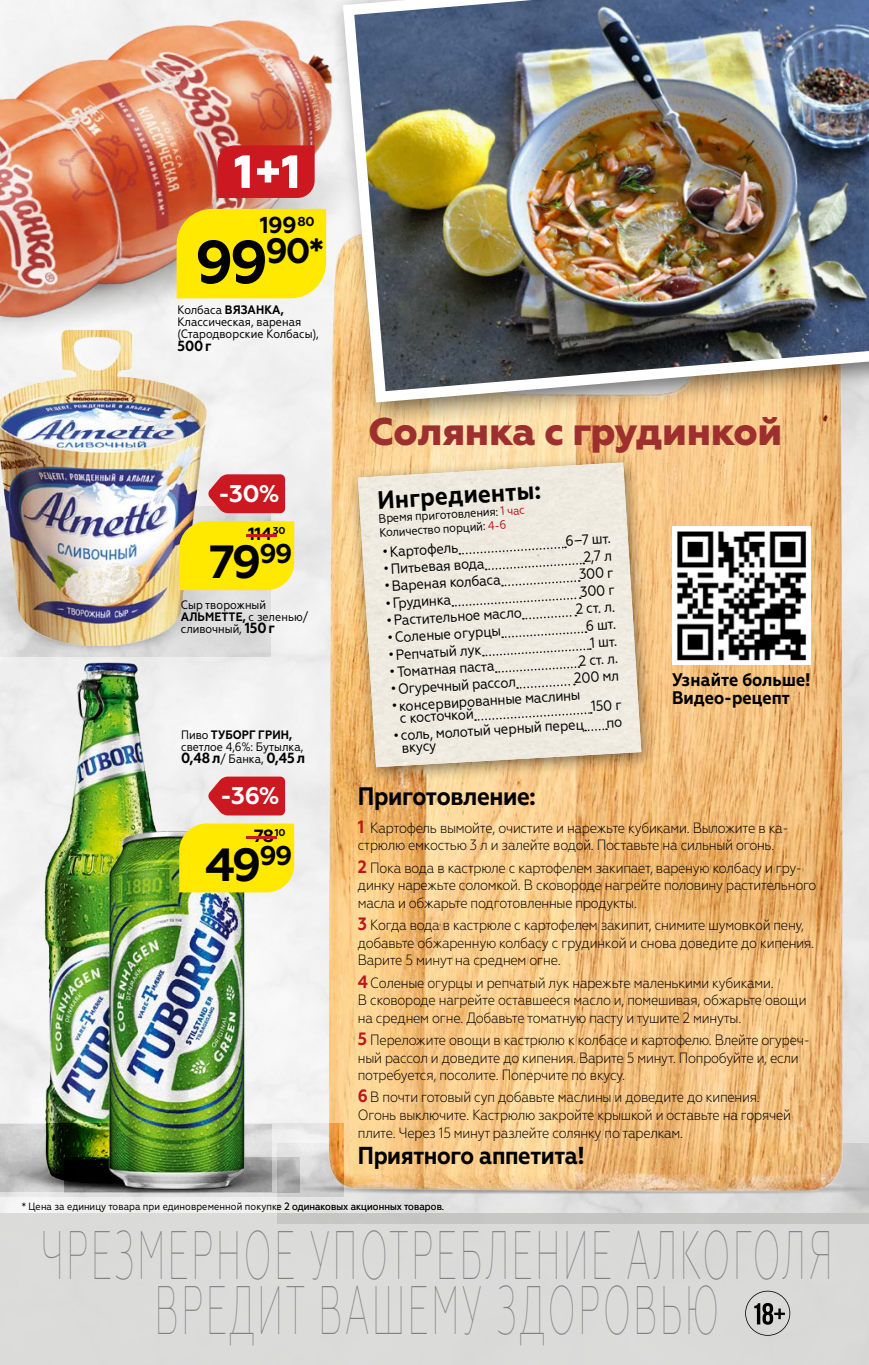
<style>
.page{position:relative;width:869px;height:1365px;background:#fff}
.page>*{position:absolute;margin:0;border:0;box-sizing:border-box;transform-origin:0 0}
.t1{font:100 68.42px/54.4px "Geometria Narrow";letter-spacing:.07em;color:#838181;text-align:center;scale:.56 1}
.t2{font:700 46.38px "Geometria";color:#000}
.t3{font:800 38.5px "Geometria";letter-spacing:-.01em;color:#9d302f}
.t4{font:700 35.18px "Geometria";color:#000}
.t5{font:700 25.2px "Geometria Narrow";letter-spacing:-.015em;color:#000}
.t6{font:700 24.5px "Geometria Narrow";letter-spacing:-.015em;color:#000}
.t7{font:700 24.15px "Geometria";color:#fff}
.t8{font:700 22.93px "Geometria";color:#000}
.t9{font:700 18.2px/18.2px "Geometria Narrow";color:#000}
.t10{font:700 17.68px "Geometria";color:#000}
.t11{font:300 14.88px/17.5px "Geometria Narrow";letter-spacing:-.015em;color:#000}
.t12{font:14.7px/12.6px "Geometria Narrow";color:#000}
.t13{font:700 14.7px "Geometria Narrow";color:#000}
.t14{font:12.25px/12.2px "Geometria Narrow";color:#000}
.t15{font:10.5px "Geometria Narrow";color:#000}
.t16{font:700 9.97px "Geometria";color:#000}
.s1{font-size:60.38px}
.s2{font-weight:700}
.s3{font-size:17.68px;color:#cb1821}
.s4{font-weight:700;font-size:14.7px}
.s5{font-weight:400;font-size:12.25px}
.s6{color:#bb181d}
.s7{font-weight:700;font-size:17.85px;color:#bb181d}
</style>
<div class="page">
<div style="left:0;top:1213px;width:868px;height:151px;background:#d6d6d5"></div>
<svg style="left:745px;top:1290px;width:44px;height:45px"></svg>
<img style="left:248px;top:417px;width:602px;height:778px">
<div style="left:329px;top:0;width:539px;height:429px;background:#000;opacity:.54"></div>
<img style="left:362px;top:0;width:506px;height:408px">
<img style="left:671px;top:526px;width:138px;height:138px">
<div style="left:346px;top:453px;width:310px;height:331px;background:#000;opacity:.47"></div>
<img style="left:358px;top:462px;width:283px;height:305px">
<svg style="left:459px;top:545px;width:106px;height:10px"></svg>
<svg style="left:485px;top:561px;width:99px;height:10px"></svg>
<svg style="left:501px;top:579px;width:78px;height:8px"></svg>
<svg style="left:452px;top:596px;width:128px;height:11px"></svg>
<svg style="left:522px;top:613px;width:54px;height:7px"></svg>
<svg style="left:502px;top:630px;width:84px;height:9px"></svg>
<svg style="left:482px;top:647px;width:108px;height:10px"></svg>
<svg style="left:495px;top:665px;width:84px;height:8px"></svg>
<svg style="left:517px;top:682px;width:57px;height:7px"></svg>
<img style="left:19px;top:656px;width:220px;height:467px">
<img style="left:54px;top:1123px;width:289px;height:72px">
<img style="left:64px;top:1156px;width:236px;height:36px">
<img style="left:77px;top:826px;width:180px;height:366px">
<img style="left:0;top:513px;width:270px;height:143px">
<img style="left:0;top:417px;width:226px;height:228px">
<img style="left:0;top:79px;width:460px;height:338px">
<img style="left:0;top:0;width:362px;height:387px">
<img style="left:36px;top:1099px;width:18px;height:114px">
<img style="left:0;top:747px;width:36px;height:466px">
<svg style="left:217px;top:145px;width:97px;height:53px"></svg>
<div style="left:176px;top:209px;width:150px;height:89px;background:#ffe900"></div>
<div style="left:179px;top:521px;width:115px;height:69px;background:#ffe900"></div>
<svg style="left:208px;top:474px;width:77px;height:39px;background:#cd2d35"></svg>
<div style="left:179px;top:823px;width:115px;height:69px;background:#ffe900"></div>
<svg style="left:208px;top:776px;width:77px;height:39px;background:#ce2e36"></svg>
<svg style="left:475px;top:711px;width:146px;height:21px;background:#e7e3d8"></svg>
<h3 class="t8" style="left:260px;top:211px;width:56px">199<sup>80</sup></h3>
<h3 class="t4" style="left:195px;top:230px;width:130px"><span class="s1">99</span>90*</h3>
<p class="t14" style="left:177px;top:303px;width:143px">Колбаса <span class="s2">ВЯЗАНКА,<br></span>Классическая, вареная (Стародворские Колбасы),</p>
<p class="t13" style="left:177px;top:337px;width:36px">500г</p>
<h3 class="t7" style="left:218px;top:478px;width:63px">-30%</h3>
<p class="t16" style="left:236px;top:524px;width:50px"><span class="s3">-</span>30</p>
<p class="t10" style="left:248px;top:523px;width:25px">114</p>
<h2 class="t2" style="left:208px;top:534px;width:85px">79<sup>99</sup></h2>
<p class="t14" style="left:181px;top:598px;width:129px">Сыр творожный<br><span class="s2">АЛЬМЕТТЕ,</span> с зеленью/ сливочный, <span class="s4">150г</span></p>
<p class="t14" style="left:181px;top:728px;width:123px">Пиво <span class="s2">ТУБОРГ ГРИН, </span>светлое 4,6%: Бутылка,</p>
<p class="t13" style="left:181px;top:749px;width:125px">0,48л<span class="s5">/ Банка,</span> 0,45л</p>
<h3 class="t7" style="left:220px;top:781px;width:61px">-36%</h3>
<p class="t16" style="left:236px;top:827px;width:50px"><span class="s3">-</span>10</p>
<p class="t10" style="left:253px;top:825px;width:22px">78</p>
<h2 class="t2" style="left:205px;top:836px;width:89px">49<sup>99</sup></h2>
<h3 class="t3" style="left:368px;top:409px;width:415px">Солянка с грудинкой</h3>
<h3 class="t5" style="left:376px;top:486px;width:165px;rotate:-4deg">Ингредиенты:</h3>
<p class="t14" style="left:378px;top:511px;width:148px;line-height:14.2px;rotate:-3deg">Время приготовления: <span class="s6">1 час<br></span>Количество порций: <span class="s6">4-6</span></p>
<p class="t12" style="left:382px;top:545px;width:77px;rotate:-3deg">•Картофель</p>
<p class="t12" style="left:565px;top:534px;width:47px;rotate:-3deg">6–7 шт.</p>
<p class="t12" style="left:583px;top:550px;width:30px;rotate:-3deg">2,7 л</p>
<p class="t12" style="left:383px;top:562px;width:103px;rotate:-3deg">•Питьевая вода</p>
<p class="t12" style="left:578px;top:568px;width:36px;rotate:-3deg">300 г</p>
<p class="t12" style="left:384px;top:579px;width:118px;rotate:-3deg">•Вареная колбаса</p>
<p class="t12" style="left:579px;top:585px;width:36px;rotate:-3deg">300 г</p>
<p class="t12" style="left:385px;top:597px;width:67px;rotate:-3deg">•Грудинка</p>
<p class="t12" style="left:575px;top:602px;width:41px;rotate:-3deg">2 ст. л.</p>
<p class="t12" style="left:386px;top:613px;width:137px;rotate:-3deg">•Растительное масло</p>
<p class="t12" style="left:585px;top:619px;width:32px;rotate:-3deg">6 шт.</p>
<p class="t12" style="left:387px;top:631px;width:115px;rotate:-3deg">•Соленые огурцы</p>
<p class="t12" style="left:589px;top:636px;width:28px;rotate:-3deg">1 шт.</p>
<p class="t12" style="left:388px;top:648px;width:95px;rotate:-3deg">•Репчатый лук</p>
<p class="t12" style="left:578px;top:654px;width:41px;rotate:-3deg">2 ст. л.</p>
<p class="t12" style="left:389px;top:665px;width:106px;rotate:-3deg">•Томатная паста</p>
<p class="t12" style="left:573px;top:671px;width:46px;rotate:-3deg">200 мл</p>
<p class="t12" style="left:399px;top:698px;width:183px;text-indent:-8px;rotate:-3deg">•консервированные маслины с косточкой</p>
<p class="t12" style="left:590px;top:700px;width:32px;rotate:-3deg">150 г</p>
<p class="t12" style="left:393px;top:728px;width:192px;rotate:-3deg">• соль, молотый черный перец</p>
<p class="t12" style="left:401px;top:741px;width:36px;rotate:-3deg">вкусу</p>
<p class="t12" style="left:390px;top:682px;width:127px;rotate:-3deg">•Огуречный рассол</p>
<p class="t9" style="left:671px;top:670px;width:140px">Узнайте больше!<br>Видео-рецепт</p>
<h3 class="t5" style="left:358px;top:781px;width:179px">Приготовление:</h3>
<p class="t11" style="left:358px;top:818px;width:432px"><span class="s7">1</span> Картофель вымойте, очистите и нарежьте кубиками. Выложите в ка&shy;стрюлю емкостью 3 л и залейте водой. Поставьте на сильный огонь.</p>
<p class="t11" style="left:358px;top:858px;width:460px"><span class="s7">2</span> Пока вода в кастрюле с картофелем закипает, вареную колбасу и гру&shy;динку нарежьте соломкой. В сковороде нагрейте половину растительного масла и обжарьте подготовленные продукты.</p>
<p class="t11" style="left:358px;top:915px;width:457px"><span class="s7">3</span> Когда вода в кастрюле с картофелем закипит, снимите шумовкой пену, добавьте обжаренную колбасу с грудинкой и снова доведите до кипения.<br>Варите 5 минут на среднем огне.</p>
<p class="t11" style="left:358px;top:973px;width:450px"><span class="s7">4</span> Соленые огурцы и репчатый лук нарежьте маленькими кубиками.<br>В сковороде нагрейте оставшееся масло и, помешивая, обжарьте овощи на среднем огне. Добавьте томатную пасту и тушите 2 минуты.</p>
<p class="t11" style="left:358px;top:1030px;width:453px"><span class="s7">5</span> Переложите овощи в кастрюлю к колбасе и картофелю. Влейте огуреч&shy;ный рассол и доведите до кипения. Варите 5 минут. Попробуйте и, если потребуется, посолите. Поперчите по вкусу.</p>
<p class="t11" style="left:358px;top:1088px;width:434px"><span class="s7">6</span> В почти готовый суп добавьте маслины и доведите до кипения.<br>Огонь выключите. Кастрюлю закройте крышкой и оставьте на горячей плите. Через 15 минут разлейте солянку по тарелкам.</p>
<h3 class="t6" style="left:358px;top:1140px;width:228px">Приятного аппетита!</h3>
<p class="t15" style="left:22px;top:1200px;width:424px">* Цена за единицу товара при единовременной покупке 2 одинаковых акционных товаров.</p>
<h1 class="t1" style="left:41px;top:1227px;width:1414px">ЧРЕЗМЕРНОЕ УПОТРЕБЛЕНИЕ АЛКОГОЛЯ<br>ВРЕДИТ ВАШЕМУ ЗДОРОВЬЮ</h1>
</div>
